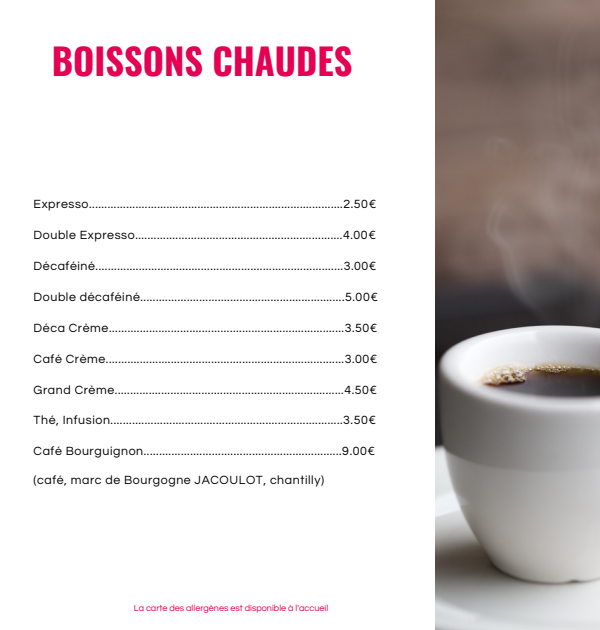
<style>
.page{position:relative;width:600px;height:630px;background:#fff}
.page>*{position:absolute;margin:0;border:0;box-sizing:border-box;transform-origin:0 0}
.t1{font:700 36.4px "Oswald";color:#e50051}
.t2{font:12.4px "Questrial";letter-spacing:.05em;color:#000}
.t3{font:9.2px "Questrial";color:#e50051}
</style>
<div class="page">
<img style="left:436px;top:0;width:164px;height:630px">
<h1 class="t1" style="left:52px;top:32px;width:302px">BOISSONS CHAUDES</h1>
<p class="t2" style="left:34px;top:198px;width:344px">Expresso..................................................................................2.50€</p>
<p class="t2" style="left:34px;top:229px;width:344px">Double Expresso...................................................................4.00€</p>
<p class="t2" style="left:34px;top:260px;width:344px">Décaféiné................................................................................3.00€</p>
<p class="t2" style="left:34px;top:291px;width:346px">Double décaféiné..................................................................5.00€</p>
<p class="t2" style="left:34px;top:322px;width:345px">Déca Crème............................................................................3.50€</p>
<p class="t2" style="left:34px;top:352px;width:345px">Café Crème.............................................................................3.00€</p>
<p class="t2" style="left:34px;top:383px;width:345px">Grand Crème..........................................................................4.50€</p>
<p class="t2" style="left:34px;top:414px;width:344px">Thé, Infusion...........................................................................3.50€</p>
<p class="t2" style="left:34px;top:445px;width:343px">Café Bourguignon................................................................9.00€</p>
<p class="t2" style="left:34px;top:474px;width:292px">(café, marc de Bourgogne JACOULOT, chantilly)</p>
<p class="t3" style="left:134px;top:603px;width:196px">La carte des allergènes est disponible à l'accueil</p>
</div>
